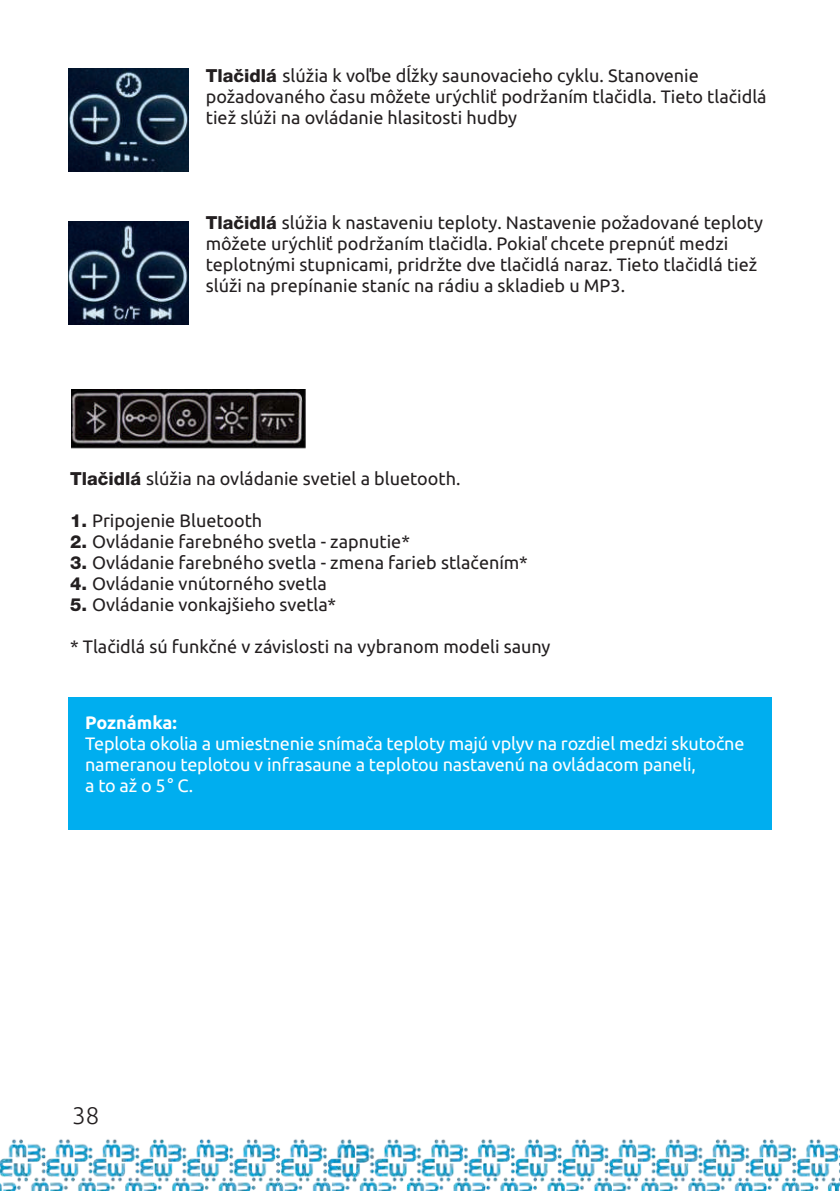
<style>
.page{position:relative;width:840px;height:1191px;background:#fff}
.page>*{position:absolute;margin:0;border:0;box-sizing:border-box;transform-origin:0 0}
.t1{font:300 24px "Ubuntu";color:#231f20}
.t2{font:18px/21px "Ubuntu";color:#231f20}
.t3{font:18px/21px "Ubuntu";letter-spacing:-.01em;color:#fff}
.t4{font:700 18px "Ubuntu";color:#fff}
.s1{font-family:"Helvetica Neue CE";font-weight:800}
</style>
<div class="page">
<img style="left:0;top:1139px;width:839px;height:52px">
<img style="left:68px;top:68px;width:121px;height:104px">
<img style="left:68px;top:221px;width:121px;height:104px">
<img style="left:71px;top:389px;width:235px;height:60px">
<div style="left:68px;top:697px;width:703px;height:133px;background:#00aeef"></div>
<p class="t2" style="left:206px;top:65px;width:562px"><span class="s1">Tlačidlá</span> slúžia k voľbe dĺžky saunovacieho cyklu. Stanovenie požadovaného času môžete urýchliť podržaním tlačidla. Tieto tlačidlá tiež slúži na ovládanie hlasitosti hudby</p>
<p class="t2" style="left:206px;top:212px;width:558px"><span class="s1">Tlačidlá</span> slúžia k nastaveniu teploty. Nastavenie požadované teploty môžete urýchliť podržaním tlačidla. Pokiaľ chcete prepnúť medzi teplotnými stupnicami, pridržte dve tlačidlá naraz. Tieto tlačidlá tiež slúži na prepínanie staníc na rádiu a skladieb u MP3.</p>
<p class="t2" style="left:70px;top:467px;width:392px"><span class="s1">Tlačidlá</span> slúžia na ovládanie svetiel a bluetooth.</p>
<p class="t2" style="left:70px;top:509px;width:194px"><span class="s1">1.</span> Pripojenie Bluetooth</p>
<p class="t2" style="left:70px;top:530px;width:341px"><span class="s1">2.</span> Ovládanie farebného svetla - zapnutie*</p>
<p class="t2" style="left:70px;top:551px;width:459px"><span class="s1">3.</span> Ovládanie farebného svetla - zmena farieb stlačením*</p>
<p class="t2" style="left:70px;top:572px;width:258px"><span class="s1">4.</span> Ovládanie vnútorného svetla</p>
<p class="t2" style="left:70px;top:593px;width:267px"><span class="s1">5.</span> Ovládanie vonkajšieho svetla*</p>
<p class="t2" style="left:70px;top:635px;width:482px">* Tlačidlá sú funkčné v závislosti na vybranom modeli sauny</p>
<p class="t4" style="left:85px;top:711px;width:93px">Poznámka:</p>
<p class="t3" style="left:85px;top:732px;width:660px">Teplota okolia a umiestnenie snímača teploty majú vplyv na rozdiel medzi skutočne nameranou teplotou v infrasaune a teplotou nastavenú na ovládacom paneli,<br>a to až o 5° C.</p>
<h1 class="t1" style="left:72px;top:1101px;width:29px">38</h1>
</div>
